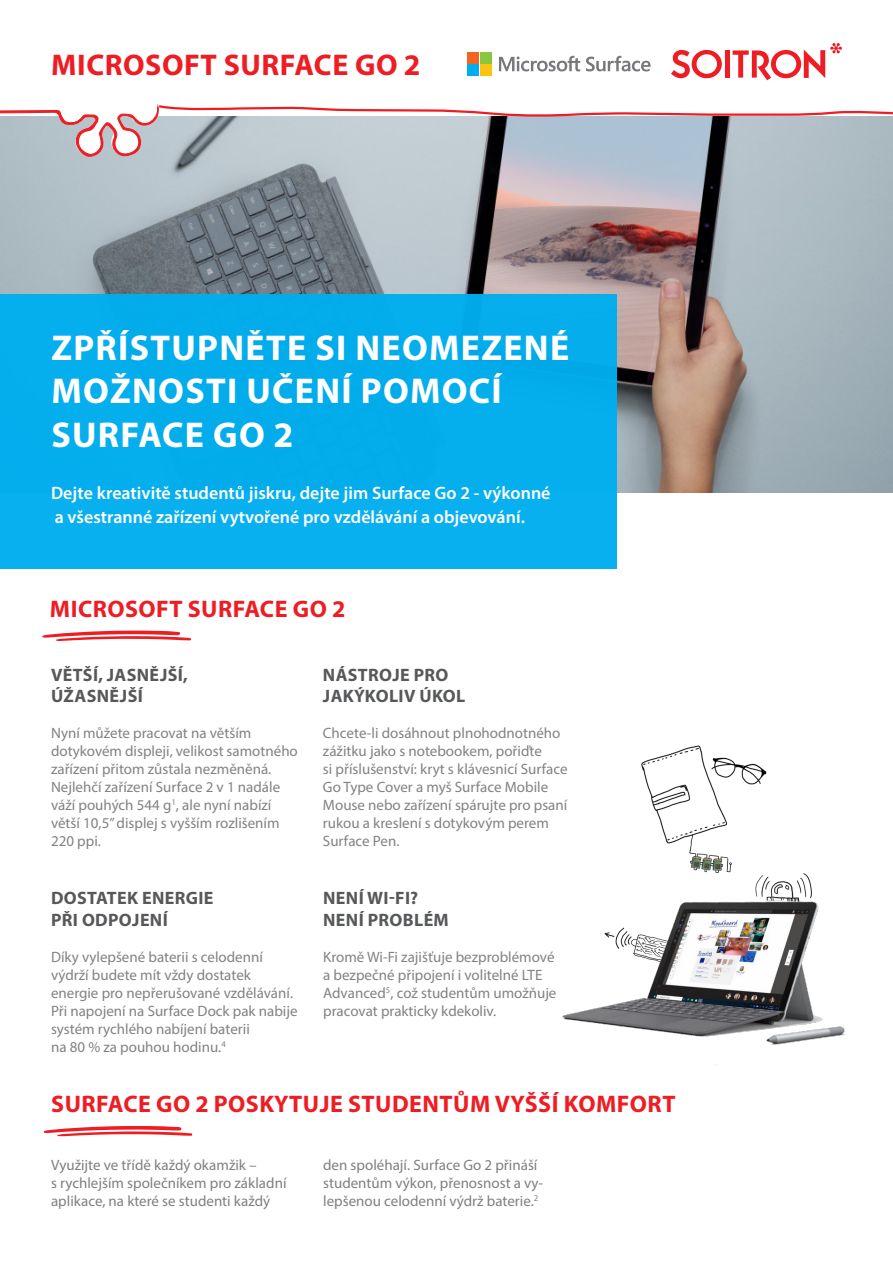
<style>
.page{position:relative;width:893px;height:1263px;background:#fff}
.page>*{position:absolute;margin:0;border:0;box-sizing:border-box;transform-origin:0 0}
.t1{font:700 36px/43.2px "Myriad Pro";letter-spacing:.035em;color:#fff}
.t2{font:700 30px "Myriad Pro";letter-spacing:.02em;color:#ee1d23}
.t3{font:700 24px "Myriad Pro";letter-spacing:.02em;color:#ee1d23}
.t4{font:600 18px/24px "Myriad Pro";color:#fff}
.t5{font:700 18px/21.6px "Myriad Pro";letter-spacing:.02em;color:#57585a}
.t6{font:15px/18px "Myriad Pro";color:#808285}
.t7{font:15px/18px "Myriad Pro";color:#7d8082}
</style>
<div class="page">
<img style="left:0;top:158px;width:893px;height:334px">
<div style="left:0;top:294px;width:617px;height:275px;background:#00aeef"></div>
<svg style="left:42px;top:631px;width:149px;height:10px"></svg>
<svg style="left:43px;top:1126px;width:149px;height:10px"></svg>
<img style="left:562px;top:745px;width:283px;height:300px">
<svg style="left:0;top:43px;width:893px;height:115px"></svg>
<div style="left:468px;top:52px;width:11px;height:11px;background:#f36421"></div>
<div style="left:480px;top:52px;width:12px;height:11px;background:#8bc63e"></div>
<div style="left:468px;top:65px;width:11px;height:11px;background:#00aeef"></div>
<div style="left:480px;top:65px;width:12px;height:11px;background:#fec210"></div>
<p class="t2" style="left:51px;top:45px;width:371px">MICROSOFT SURFACE GO 2</p>
<p class="t1" style="left:51px;top:325px;width:519px">ZPŘÍSTUPNĚTE SI NEOMEZENÉ<br>MOŽNOSTI UČENÍ POMOCÍ<br>SURFACE GO 2</p>
<p class="t4" style="left:51px;top:481px;width:501px">Dejte kreativitě studentů jiskru, dejte jim Surface Go 2 - výkonné a všestranné zařízení vytvořené pro vzdělávání a objevování.</p>
<p class="t3" style="left:50px;top:593px;width:297px">MICROSOFT SURFACE GO 2</p>
<p class="t5" style="left:51px;top:663px;width:138px">VĚTŠÍ, JASNĚJŠÍ,<br>ÚŽASNĚJŠÍ</p>
<p class="t6" style="left:51px;top:724px;width:248px">Nyní můžete pracovat na větším dotykovém displeji, velikost samotného zařízení přitom zůstala nezměněná.<br>Nejlehčí zařízení Surface 2 v 1 nadále váží pouhých 544 g<sup>1</sup>, ale nyní nabízí větší 10,5” displej s vyšším rozlišením<br>220 ppi.</p>
<p class="t5" style="left:51px;top:886px;width:164px">DOSTATEK ENERGIE<br>PŘI ODPOJENÍ</p>
<p class="t6" style="left:51px;top:947px;width:244px">Díky vylepšené baterii s celodenní výdrží budete mít vždy dostatek energie pro nepřerušované vzdělávání.</p>
<p class="t6" style="left:51px;top:1001px;width:248px">Při napojení na Surface Dock pak nabije systém rychlého nabíjení baterii<br>na 80 % za pouhou hodinu.<sup>4</sup></p>
<p class="t5" style="left:323px;top:663px;width:144px">NÁSTROJE PRO<br>JAKÝKOLIV ÚKOL</p>
<p class="t6" style="left:323px;top:724px;width:246px">Chcete-li dosáhnout plnohodnotného zážitku jako s notebookem, pořiďte<br>si příslušenství: kryt s klávesnicí Surface Go Type Cover a myš Surface Mobile Mouse nebo zařízení spárujte pro psaní rukou a kreslení s dotykovým perem Surface Pen.</p>
<p class="t5" style="left:323px;top:886px;width:127px">NENÍ WI-FI?<br>NENÍ PROBLÉM</p>
<p class="t6" style="left:323px;top:947px;width:235px">Kromě Wi-Fi zajišťuje bezproblémové a bezpečné připojení i volitelné LTE Advanced<sup>5</sup>, což studentům umožňuje pracovat prakticky kdekoliv.</p>
<p class="t3" style="left:51px;top:1089px;width:626px">SURFACE GO 2 POSKYTUJE STUDENTŮM VYŠŠÍ KOMFORT</p>
<p class="t7" style="left:51px;top:1155px;width:237px">Využijte ve třídě každý okamžik –<br>s rychlejším společníkem pro základní aplikace, na které se studenti každý</p>
<p class="t7" style="left:323px;top:1155px;width:222px">den spoléhají. Surface Go 2 přináší studentům výkon, přenosnost a vy&shy;lepšenou celodenní výdrž baterie.<sup>2</sup></p>
</div>
